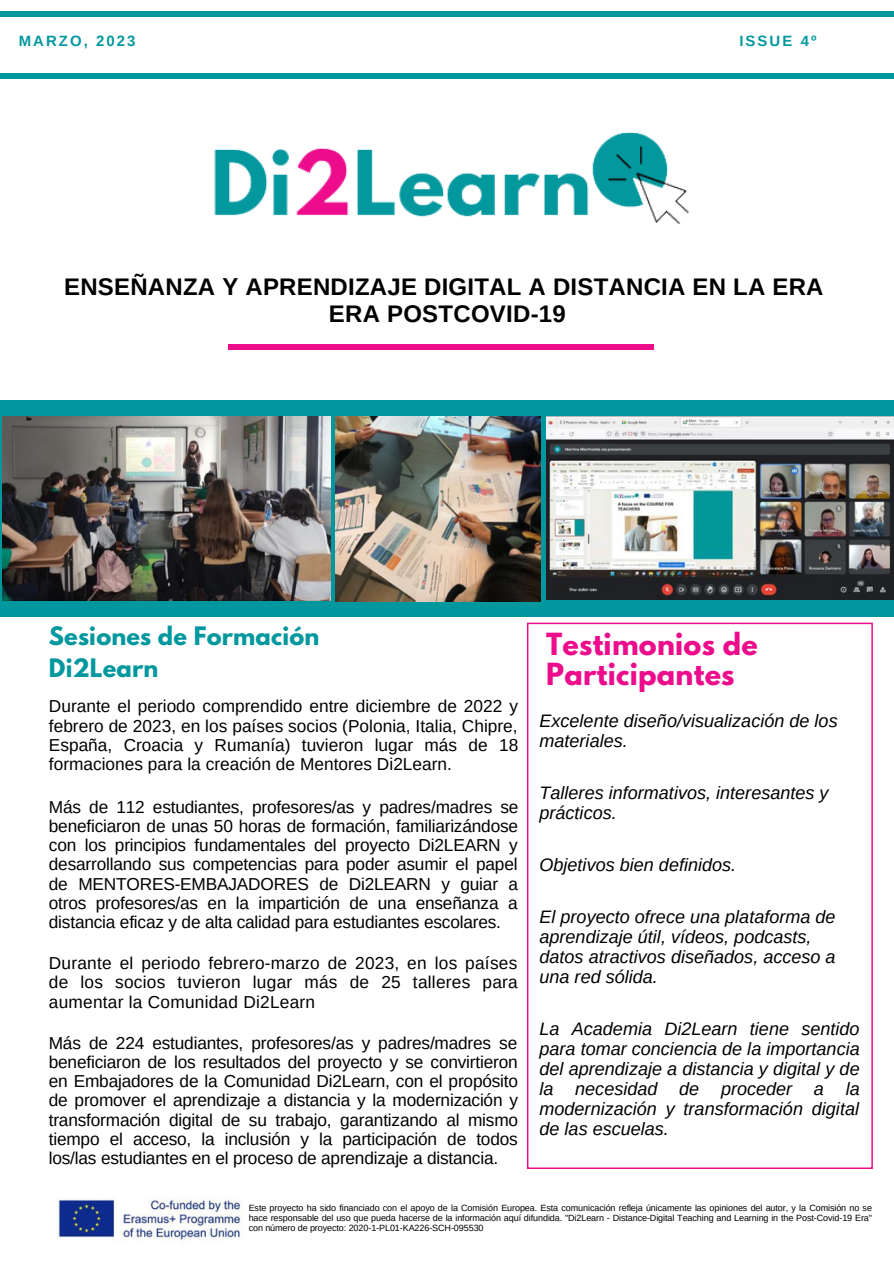
<style>
.page{position:relative;width:894px;height:1264px;background:#fff}
.page>*{position:absolute;margin:0;border:0;box-sizing:border-box;transform-origin:0 0}
.t1{font:700 27px/30.5px "League Spartan";letter-spacing:.01em;color:#ec0c8c}
.t2{font:700 24px/27px "Arimo";letter-spacing:.01em;color:#000;text-align:center}
.t3{font:700 22.5px/31.5px "League Spartan";letter-spacing:.01em;color:#00989e}
.t4{font:italic 18px/20.1px "Arimo";color:#000}
.t5{font:17.25px/19.2px "Arimo";letter-spacing:-.005em;color:#000;text-align:justify}
.t6{font:700 14.85px "Arimo";letter-spacing:.14em;color:#03989e}
.t7{font:9px/9.8px "Arimo";letter-spacing:-.01em;color:#000;text-align:justify}
</style>
<div class="page">
<div style="left:0;top:401px;width:893px;height:216px;background:#00989e"></div>
<div style="left:228px;top:344px;width:425px;height:5px;background:#ec0c8c"></div>
<div style="left:0;top:73px;width:893px;height:6px;background:#00989e"></div>
<div style="left:0;top:11px;width:893px;height:6px;background:#00989e"></div>
<img style="left:2px;top:416px;width:328px;height:184px">
<img style="left:335px;top:416px;width:205px;height:185px">
<img style="left:546px;top:416px;width:347px;height:183px">
<div style="left:526px;top:622px;width:346px;height:546px;border:2px solid #ec0c8c"></div>
<img style="left:58px;top:1198px;width:184px;height:44px">
<img style="left:214px;top:132px;width:475px;height:92px">
<p class="t6" style="left:19px;top:33px;width:118px">MARZO, 2023</p>
<p class="t6" style="left:739px;top:33px;width:79px">ISSUE 4º</p>
<h2 class="t2" style="left:64px;top:273px;width:760px">ENSEÑANZA Y APRENDIZAJE DIGITAL A DISTANCIA EN LA ERA<br>ERA POSTCOVID-19</h2>
<h3 class="t3" style="left:49px;top:623px;width:272px">Sesiones de Formación<br>Di2Learn</h3>
<h1 class="t1" style="left:546px;top:632px;width:213px">Testimonios de<br>Participantes</h1>
<p class="t5" style="left:49px;top:697px;width:470px">Durante el periodo comprendido entre diciembre de 2022 y febrero de 2023, en los países socios (Polonia, Italia, Chipre, España, Croacia y Rumanía) tuvieron lugar más de 18 formaciones para la creación de Mentores Di2Learn.</p>
<p class="t4" style="left:539px;top:711px;width:299px">Excelente diseño/visualización de los materiales.</p>
<p class="t4" style="left:539px;top:782px;width:290px">Talleres informativos, interesantes y prácticos.</p>
<p class="t4" style="left:539px;top:854px;width:198px">Objetivos bien definidos.</p>
<p class="t4" style="left:539px;top:906px;width:297px">El proyecto ofrece una plataforma de aprendizaje útil, vídeos, podcasts, datos atractivos diseñados, acceso a una red sólida.</p>
<p class="t4" style="left:539px;top:1018px;width:321px;text-align:justify">La Academia Di2Learn tiene sentido para tomar conciencia de la importancia del aprendizaje a distancia y digital y de la necesidad de proceder a la modernización y transformación digital de las escuelas.</p>
<p class="t5" style="left:49px;top:797px;width:471px">Más de 112 estudiantes, profesores/as y padres/madres se beneficiaron de unas 50 horas de formación, familiarizándose con los principios fundamentales del proyecto Di2LEARN y desarrollando sus competencias para poder asumir el papel de MENTORES-EMBAJADORES de Di2LEARN y guiar a otros profesores/as en la impartición de una enseñanza a distancia eficaz y de alta calidad para estudiantes escolares.</p>
<p class="t5" style="left:49px;top:953px;width:470px">Durante el periodo febrero-marzo de 2023, en los países de los socios tuvieron lugar más de 25 talleres para aumentar la Comunidad Di2Learn</p>
<p class="t5" style="left:49px;top:1033px;width:470px">Más de 224 estudiantes, profesores/as y padres/madres se beneficiaron de los resultados del proyecto y se convirtieron en Embajadores de la Comunidad Di2Learn, con el propósito de promover el aprendizaje a distancia y la modernización y transformación digital de su trabajo, garantizando al mismo tiempo el acceso, la inclusión y la participación de todos los/las estudiantes en el proceso de aprendizaje a distancia.</p>
<p class="t7" style="left:248px;top:1202px;width:624px">Este proyecto ha sido financiado con el apoyo de la Comisión Europea. Esta comunicación refleja únicamente las opiniones del autor, y la Comisión no se hace responsable del uso que pueda hacerse de la información aquí difundida. "Di2Learn - Distance-Digital Teaching and Learning in the Post-Covid-19 Era" con número de proyecto: 2020-1-PL01-KA226-SCH-095530</p>
</div>
